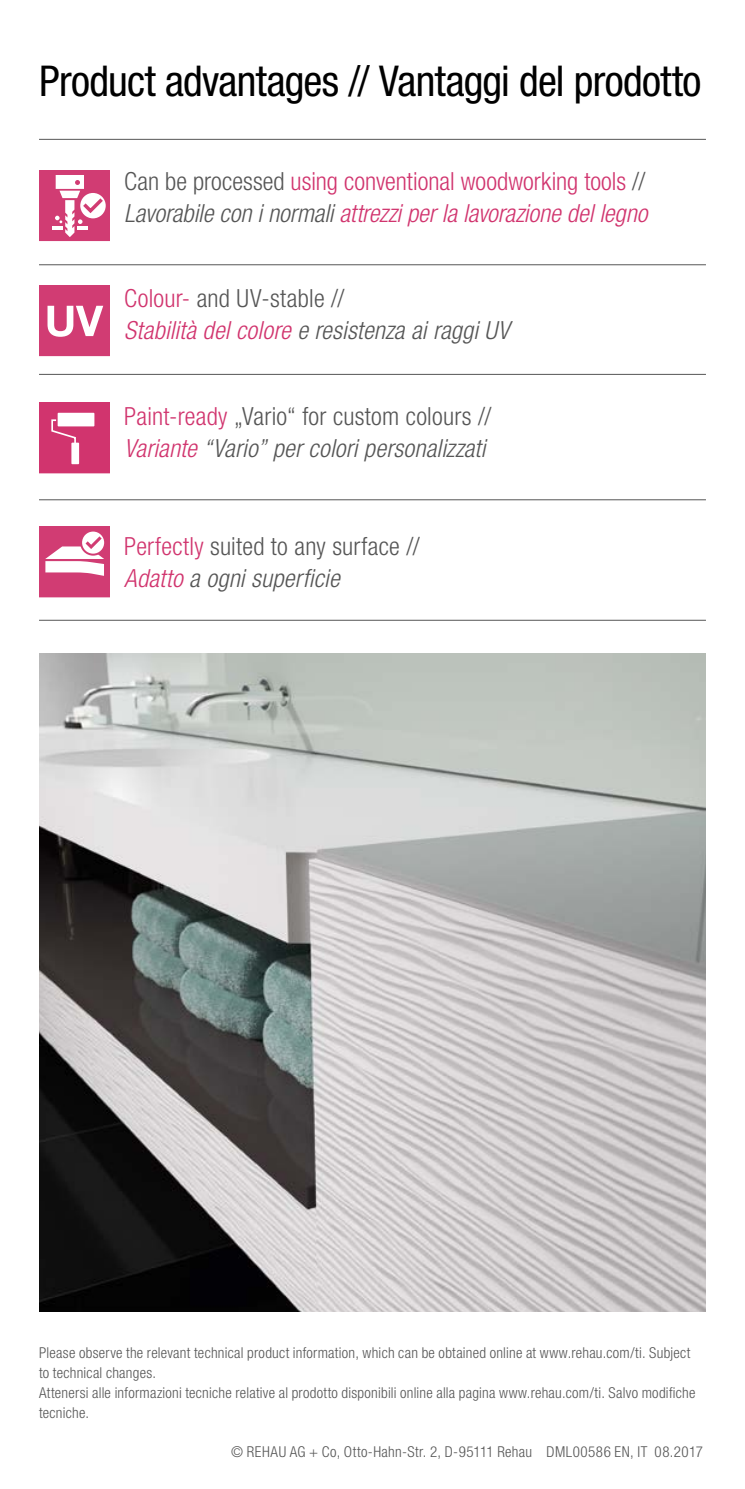
<style>
.page{position:relative;width:745px;height:1489px;background:#fff}
.page>*{position:absolute;margin:0;border:0;box-sizing:border-box;transform-origin:0 0}
.e_Fließtext{font:condensed 42.5px "Helvetica Neue LTW1 G";letter-spacing:-.015em;color:#000}
.e_Fließtext-2{font:italic 300 condensed 25px/32.5px "Helvetica Neue LTW1 G";letter-spacing:.01em;color:#565656}
.e_Fließtext-3{font:300 condensed 25px/32.5px "Helvetica Neue LTW1 G";color:#d1346e}
.e_Fließtext-4{font:300 condensed 25px "Helvetica Neue LTW1 G";letter-spacing:.01em;color:#565656}
.Pagenumber_right{font:300 condensed 15px/20px "Helvetica Neue LTW1 G";letter-spacing:.015em;color:#565656}
.s1{color:#565656}
.s2{font-style:italic;color:#565656}
.s3{font-style:italic}
.s4{font-style:normal;color:#d1346e}
.s5{font-style:normal}
.s6{color:#d1346e}
</style>
<div class="page">
<img style="left:39px;top:653px;width:666px;height:658px">
<hr style="left:39px;top:139px;width:666px;height:1px;background:#565656">
<hr style="left:39px;top:374px;width:666px;height:1px;background:#565656">
<hr style="left:39px;top:499px;width:666px;height:1px;background:#565656">
<hr style="left:39px;top:619px;width:666px;height:1px;background:#565656">
<svg style="left:39px;top:170px;width:71px;height:71px"></svg>
<svg style="left:39px;top:526px;width:71px;height:71px"></svg>
<svg style="left:39px;top:285px;width:71px;height:71px"></svg>
<svg style="left:39px;top:402px;width:71px;height:71px"></svg>
<hr style="left:39px;top:264px;width:666px;height:1px;background:#565656">
<p class="e_Fließtext" style="left:39px;top:56px;width:663px">Product advantages // Vantaggi del prodotto</p>
<p class="e_Fließtext-3" style="left:124px;top:165px;width:524px"><span class="s1">Can be processed</span> using conventional woodworking tools <span class="s1">//<br></span><span class="s2">Lavorabile con i normali</span> <span class="s3">attrezzi per la lavorazione del legno</span></p>
<p class="e_Fließtext-2" style="left:124px;top:282px;width:386px"><span class="s4">Colour-</span> <span class="s5">and UV-stable //<br></span><span class="s6">Stabilità del colore</span> e resistenza ai raggi UV</p>
<p class="e_Fließtext-4" style="left:124px;top:401px;width:368px"><span class="s6">Paint-ready</span> „Vario“ for custom colours //</p>
<p class="e_Fließtext-2" style="left:124px;top:432px;width:362px"><span class="s6">Variante</span> “Vario” per colori personalizzati</p>
<p class="e_Fließtext-4" style="left:124px;top:531px;width:297px"><span class="s6">Perfectly</span> suited to any surface //</p>
<p class="e_Fließtext-2" style="left:124px;top:562px;width:217px"><span class="s6">Adatto</span> a ogni superficie</p>
<p class="Pagenumber_right" style="left:39px;top:1342px;width:652px">Please observe the relevant technical product information, which can be obtained online at www.rehau.com/ti. Subject to technical changes.</p>
<p class="Pagenumber_right" style="left:39px;top:1382px;width:657px">Attenersi alle informazioni tecniche relative al prodotto disponibili online alla pagina www.rehau.com/ti. Salvo modifiche tecniche.</p>
<p class="Pagenumber_right" style="left:231px;top:1441px;width:473px">© REHAU AG + Co, Otto-Hahn-Str. 2, D-95111 Rehau DML00586 EN, IT 08.2017</p>
</div>
